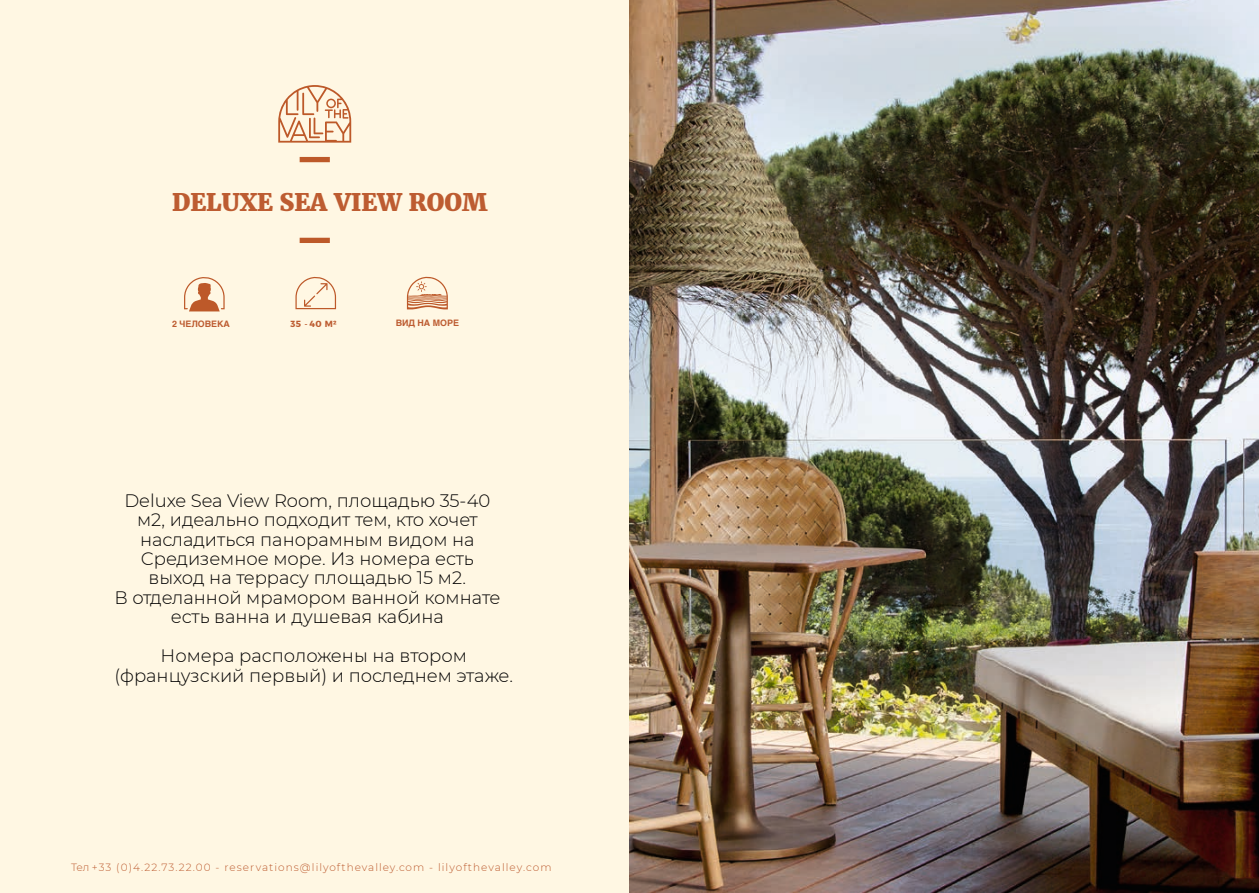
<style>
.page{position:relative;width:1259px;height:893px;background:#fff7e3}
.page>*{position:absolute;margin:0;border:0;box-sizing:border-box;transform-origin:0 0}
.t1{font:800 24px "Merriweather";color:#bd5c31}
.t2{font:300 18px/19.5px "Montserrat";color:#000;text-align:center}
.t3{font:300 10.5px "Montserrat";letter-spacing:.1em;color:#bd5c31}
.t4{font:700 8.85px "Helvetica";color:#bd5c31}
.t5{font:700 8.85px "Montserrat";color:#bd5c31}
.s1{font-family:"Helvetica";font-weight:400;font-style:italic}
</style>
<div class="page">
<div style="left:300px;top:238px;width:30px;height:5px;background:#bd5929"></div>
<div style="left:300px;top:157px;width:30px;height:5px;background:#bd5929"></div>
<svg style="left:278px;top:85px;width:73px;height:58px"></svg>
<svg style="left:295px;top:277px;width:41px;height:32px"></svg>
<svg style="left:184px;top:277px;width:41px;height:34px"></svg>
<svg style="left:407px;top:276px;width:41px;height:33px"></svg>
<img style="left:629px;top:0;width:630px;height:893px">
<h1 class="t1" style="left:172px;top:187px;width:317px">DELUXE SEA VIEW ROOM</h1>
<p class="t4" style="left:172px;top:320px;width:59px">2 ЧЕЛОВЕКА</p>
<p class="t5" style="left:290px;top:318px;width:48px">35 <span class="s1">-</span> 40 M²</p>
<p class="t4" style="left:396px;top:319px;width:65px">ВИД НА МОРЕ</p>
<p class="t2" style="left:114px;top:490px;width:387px">Deluxe Sea View Room, площадью 35-40 м2, идеально подходит тем, кто хочет насладиться панорамным видом на Средиземное море. Из номера есть выход на террасу площадью 15 м2.<br>В отделанной мрамором ванной комнате есть ванна и душевая кабина</p>
<p class="t2" style="left:114px;top:646px;width:400px">Номера расположены на втором (французский первый) и последнем этаже.</p>
<p class="t2" style="left:408px;top:607px;width:5px">.</p>
<p class="t3" style="left:71px;top:861px;width:482px">Тел +33 (0)4.22.73.22.00 - reservations@lilyofthevalley.com - lilyofthevalley.com</p>
</div>
